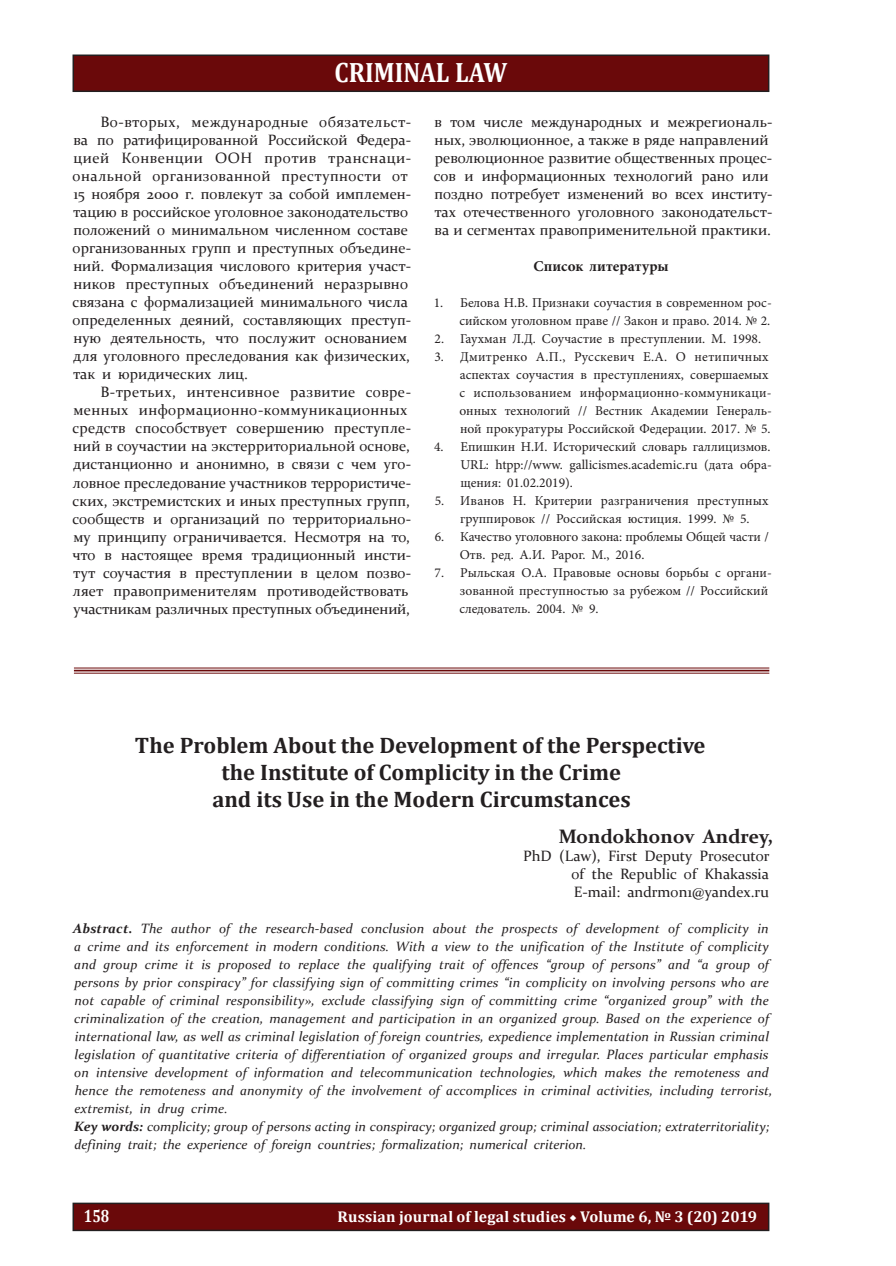
<style>
.page{position:relative;width:896px;height:1266px;background:#fff}
.page>*{position:absolute;margin:0;border:0;box-sizing:border-box;transform-origin:0 0}
.t1{font:700 28.2px "Cambria";color:#fff;scale:.88 1}
.t2{font:700 22.5px/27px "Cambria";color:#231f20;text-align:center}
.t3{font:700 19.5px "Constantia";color:#231f20}
.t4{font:700 17.85px "Cambria";color:#fff;scale:.8 1}
.t5{font:700 15.6px "Cambria";letter-spacing:.01em;color:#fff}
.t6{font:15px/18px "Constantia";color:#231f20}
.t7{font:700 15px "Minion Pro";color:#231f20}
.t8{font:italic 13.5px/18px "Constantia";letter-spacing:.01em;color:#231f20}
.t9{font:13.5px/18px "Minion Pro";color:#231f20}
.s1{font-weight:700}
.s2{font-family:"Minion Pro";font-weight:400}
</style>
<div class="page">
<div style="left:73px;top:1203px;width:695px;height:27px;background:#6a090a"></div>
<div style="left:72px;top:1202px;width:697px;height:28px;border:2px solid #231f20"></div>
<div style="left:73px;top:55px;width:695px;height:36px;background:#6a090a"></div>
<div style="left:72px;top:54px;width:697px;height:38px;border:2px solid #231f20"></div>
<hr style="left:74px;top:667px;width:695px;height:1px;background:#6a090a">
<hr style="left:74px;top:669px;width:695px;height:2px;background:#6a090a">
<hr style="left:74px;top:672px;width:695px;height:1px;background:#6a090a">
<h1 class="t1" style="left:334px;top:52px;width:18px">criminal</h1>
<h1 class="t1" style="left:455px;top:52px;width:21px">law</h1>
<p class="t6" style="left:73px;top:112px;width:340px;text-indent:28px">Во-вторых, международные обязательст&shy;ва по ратифицированной Российской Федера&shy;цией Конвенции ООН против транснаци&shy;ональной организованной преступности от 15 ноября 2000 г. повлекут за собой имплемен&shy;тацию в российское уголовное законодательство положений о минимальном численном составе организованных групп и преступных объедине&shy;ний. Формализация числового критерия участ&shy;ников преступных объединений неразрывно связана с формализацией минимального числа определенных деяний, составляющих преступ&shy;ную деятельность, что послужит основанием для уголовного преследования как физических, так и юридических лиц.</p>
<p class="t6" style="left:72px;top:382px;width:340px;text-indent:28px">В-третьих, интенсивное развитие совре&shy;менных информационно-коммуникационных средств способствует совершению преступле&shy;ний в соучастии на экстерриториальной основе, дистанционно и анонимно, в связи с чем уго&shy;ловное преследование участников террористиче&shy;ских, экстремистских и иных преступных групп, сообществ и организаций по территориально&shy;му принципу ограничивается. Несмотря на то, что в настоящее время традиционный инсти&shy;тут соучастия в преступлении в целом позво&shy;ляет правоприменителям противодействовать участникам различных преступных объединений,</p>
<p class="t6" style="left:434px;top:112px;width:340px">в том числе международных и межрегиональ&shy;ных, эволюционное, а также в ряде направлений революционное развитие общественных процес&shy;сов и информационных технологий рано или поздно потребует изменений во всех институ&shy;тах отечественного уголовного законодательст&shy;ва и сегментах правоприменительной практики.</p>
<p class="t7" style="left:533px;top:256px;width:137px">Список литературы</p>
<p class="t9" style="left:433px;top:294px;width:339px;text-align:right">1. Белова Н.В. Признаки соучастия в современном рос&shy;сийском уголовном праве // Закон и право. 2014. № 2.</p>
<p class="t9" style="left:434px;top:330px;width:328px">2. Гаухман Л.Д. Соучастие в преступлении. М. 1998.</p>
<p class="t9" style="left:459px;top:348px;width:314px;text-indent:-25px">3. Дмитренко А.П., Русскевич Е.А. О нетипичных аспектах соучастия в преступлениях, совершаемых с использованием информационно-коммуникаци&shy;онных технологий // Вестник Академии Генераль&shy;ной прокуратуры Российской Федерации. 2017. № 5.</p>
<p class="t9" style="left:460px;top:438px;width:313px;text-align:justify;text-indent:-26px">4. Епишкин Н.И. Исторический словарь галлицизмов.<br>URL: htpp://www. gallicismes.academic.ru (дата обра&shy;щения: 01.02.2019).</p>
<p class="t9" style="left:435px;top:492px;width:335px;text-align:center">5. Иванов Н. Критерии разграничения преступных группировок // Российская юстиция. 1999. № 5.</p>
<p class="t9" style="left:459px;top:528px;width:310px;text-indent:-25px">6. Качество уголовного закона: проблемы Общей части /<br>Отв. ред. А.И. Рарог. М., 2016.</p>
<p class="t9" style="left:459px;top:564px;width:314px;text-indent:-25px">7. Рыльская О.А. Правовые основы борьбы с органи&shy;зованной преступностью за рубежом // Российский следователь. 2004. № 9.</p>
<h2 class="t2" style="left:135px;top:731px;width:572px">The Problem About the Development of the Perspective the Institute of Complicity in the Crime<br>and its Use in the Modern Circumstances</h2>
<h3 class="t3" style="left:558px;top:823px;width:216px">Mondokhonov Andrey,</h3>
<p class="t6" style="left:571px;top:846px;width:199px;text-align:justify;text-indent:-48px">PhD (Law), First Deputy Prosecutor of the Republic of Khakassia E-mail: andrmon1@yandex.ru</p>
<p class="t8" style="left:73px;top:919px;width:700px"><span class="s1">Abstract.</span> The author of the research-based conclusion about the prospects of development of complicity in a crime and its enforcement in modern conditions. With a view to the unification of the Institute of complicity and group crime it is proposed to replace the qualifying trait of offences “group of persons” and “a group of persons by prior conspiracy” for classifying sign of committing crimes “in complicity on involving persons who are not capable of criminal responsibility», exclude classifying sign of committing crime “organized group” with the criminalization of the creation, management and participation in an organized group. Based on the experience of international law, as well as criminal legislation of foreign countries, expedience implementation in Russian criminal legislation of quantitative criteria of differentiation of organized groups and irregular. Places particular emphasis on intensive development of information and telecommunication technologies, which makes the remoteness and hence the remoteness and anonymity of the involvement of accomplices in criminal activities, including terrorist, extremist, in drug crime.<br><span class="s1">Key words:</span> complicity; group of persons acting in conspiracy; organized group; criminal association; extraterritoriality; defining trait; the experience of foreign countries; formalization; numerical criterion.</p>
<p class="t4" style="left:84px;top:1203px;width:33px">158</p>
<p class="t5" style="left:337px;top:1205px;width:421px">Russian journal of legal studies <span class="s2">◆</span> Volume 6, № 3 (20) 2019</p>
</div>
